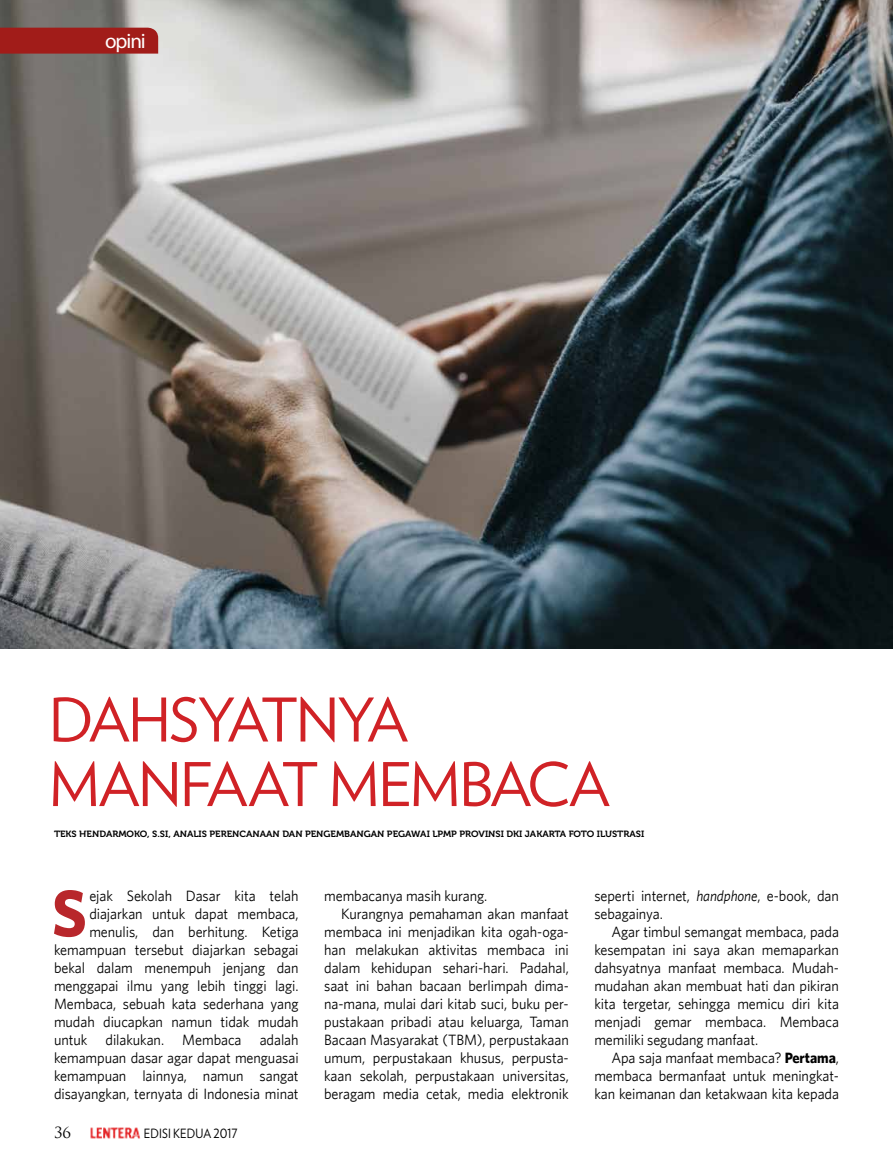
<style>
.page{position:relative;width:893px;height:1170px;background:#fff}
.page>*{position:absolute;margin:0;border:0;box-sizing:border-box;transform-origin:0 0}
.t1{font:700 66.6px "Whitney";color:#b8272b;scale:.95 1}
.t2{font:60px/64.5px "Verlag";letter-spacing:-.035em;color:#d02226}
.t3{font:21px "Myriad Pro";letter-spacing:-.05em;color:#fff}
.t4{font:15px/18px "Whitney";letter-spacing:-.005em;color:#000;text-align:justify;scale:.95 1}
.t5{font:15px "Trajan Pro";color:#000}
.t6{font:12.75px "Verlag";color:#000;scale:.9 1}
.t7{font:9px "Museo 700";color:#000;scale:1.05 1}
.s1{font-style:italic}
.s2{font-weight:700}
</style>
<div class="page">
<img style="left:90px;top:1127px;width:50px;height:11px">
<img style="left:0;top:0;width:893px;height:648px">
<div style="left:0;top:28px;width:158px;height:26px;background:#a11c19"></div>
<h3 class="t3" style="left:105px;top:28px;width:42px">opini</h3>
<h2 class="t2" style="left:49px;top:684px;width:360px">DAHSYATNYA<br>MANFAAT</h2>
<h2 class="t2" style="left:329px;top:749px;width:282px">MEMBACA</h2>
<p class="t7" style="left:54px;top:828px;width:32px">TEKS HENDAR</p>
<p class="t7" style="left:118px;top:828px;width:77px">MOKO, S.SI, ANALIS</p>
<p class="t7" style="left:210px;top:828px;width:375px">PERENCANAAN DAN PENGEMBANGAN PEGAWAI LPMP PROVINSI DKI JAKARTA FOTO ILUST</p>
<p class="t7" style="left:623px;top:828px;width:17px">RASI</p>
<p class="t4" style="left:54px;top:885px;width:259px;text-align:right">ejak Sekolah Dasar kita telah diajarkan untuk dapat membaca, menulis, dan berhitung. Ketiga kemampuan tersebut diajarkan sebagai bekal dalam menempuh jenjang dan menggapai ilmu yang lebih tinggi lagi.<br>Membaca, sebuah kata sederhana yang mudah diucapkan namun tidak mudah untuk dilakukan. Membaca adalah kemampuan dasar agar dapat menguasai kemampuan lainnya, namun sangat disayangkan, ternyata di Indonesia minat</p>
<p class="t4" style="left:324px;top:885px;width:173px">membacanya masih kurang.</p>
<h1 class="t1" style="left:52px;top:872px;width:34px">S</h1>
<p class="t4" style="left:341px;top:903px;width:241px">Kurangnya pemahaman akan manfaat</p>
<p class="t4" style="left:324px;top:921px;width:259px">membaca ini menjadikan kita ogah-oga-</p>
<p class="t4" style="left:324px;top:939px;width:259px">han melakukan aktivitas membaca ini</p>
<p class="t4" style="left:324px;top:957px;width:259px">dalam kehidupan sehari-hari. Padahal,</p>
<p class="t4" style="left:324px;top:975px;width:259px">saat ini bahan bacaan berlimpah dima-</p>
<p class="t4" style="left:324px;top:993px;width:259px">na-mana, mulai dari kitab suci, buku per-</p>
<p class="t4" style="left:324px;top:1011px;width:259px">pustakaan pribadi atau keluarga, Taman</p>
<p class="t4" style="left:324px;top:1029px;width:259px">Bacaan Masyarakat (TBM), perpustakaan</p>
<p class="t4" style="left:324px;top:1047px;width:259px">umum, perpustakaan khusus, perpusta-</p>
<p class="t4" style="left:324px;top:1065px;width:259px">kaan sekolah, perpustakaan universitas,</p>
<p class="t4" style="left:324px;top:1083px;width:259px">beragam media cetak, media elektronik</p>
<p class="t5" style="left:54px;top:1122px;width:19px">36</p>
<p class="t6" style="left:144px;top:1123px;width:105px">EDISI KEDUA 2017</p>
<p class="t4" style="left:594px;top:885px;width:259px">seperti internet, <span class="s1">handphone</span>, e-book, dan sebagainya.</p>
<p class="t4" style="left:594px;top:921px;width:259px;text-indent:17px">Agar timbul semangat membaca, pada kesempatan ini saya akan memaparkan dahsyatnya manfaat membaca. Mudah&shy;mudahan akan membuat hati dan pikiran kita tergetar, sehingga memicu diri kita menjadi gemar membaca. Membaca memiliki segudang manfaat.</p>
<p class="t4" style="left:594px;top:1047px;width:259px;text-indent:17px">Apa saja manfaat membaca? <span class="s2">Pertama</span>, membaca bermanfaat untuk meningkat&shy;kan keimanan dan ketakwaan kita kepada</p>
</div>
